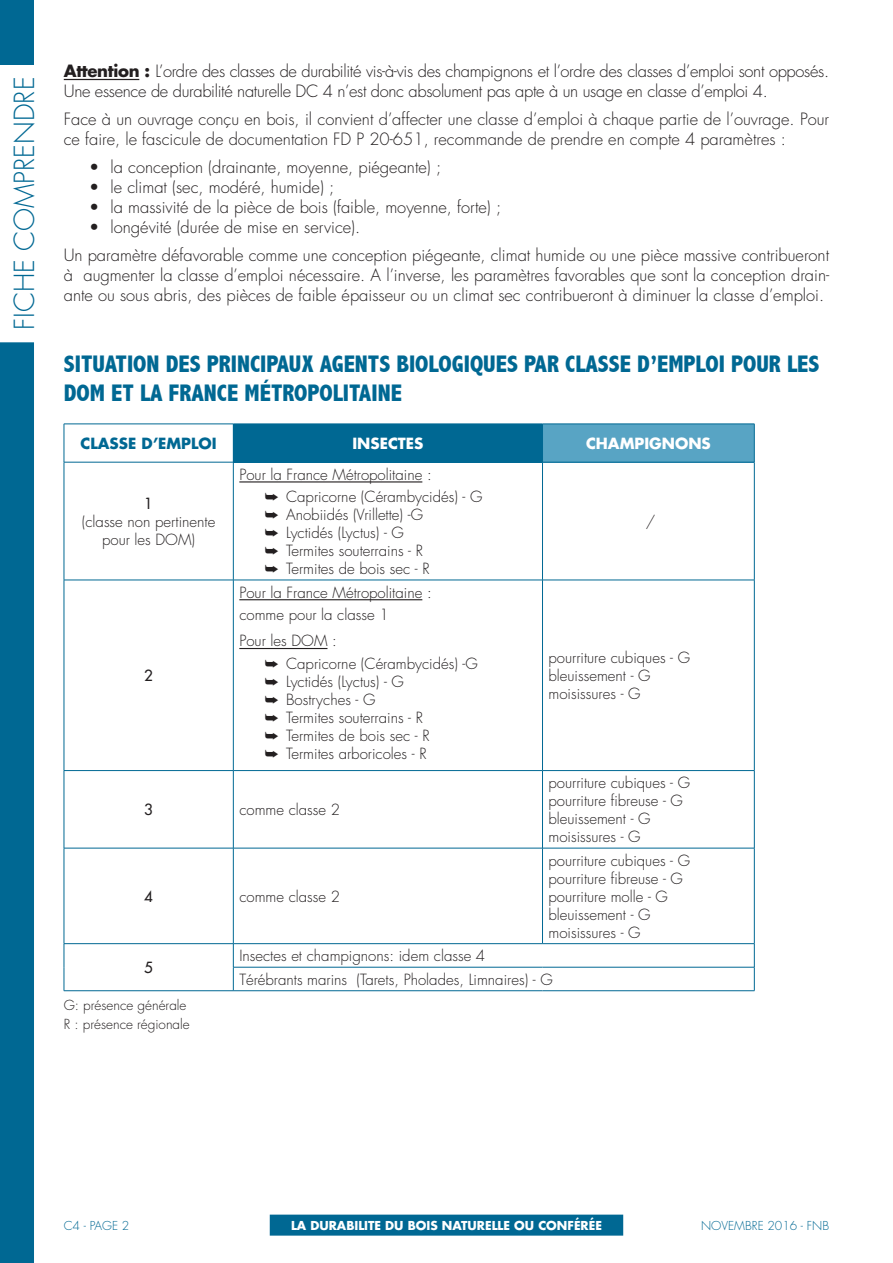
<style>
.page{position:relative;width:893px;height:1263px;background:#fff}
.page>*{position:absolute;margin:0;border:0;box-sizing:border-box;transform-origin:0 0}
.t1{font:300 27px "Futura";color:#006893}
.t2{font:800 condensed 24px/28.8px "Abadi";color:#006893}
.t3{font:300 16.5px/19.8px "Futura";color:#231f20}
.t4{font:300 16.5px/19.8px "Futura";letter-spacing:-.02em;color:#231f20}
.t5{font:300 15px/18px "Futura";color:#231f20}
.t6{font:700 15px "Futura";color:#fff}
.t7{font:700 15px "Futura";color:#006893}
.t8{font:15px "Futura";color:#231f20}
.t9{font:300 13.5px/19.8px "Futura";color:#231f20}
.t10{font:700 12px "Futura";color:#fff}
.t11{font:300 12px "Futura";color:#006893}
.s1{font-weight:700}
</style>
<div class="page">
<div style="left:0;top:0;width:34px;height:65px;background:#006893"></div>
<div style="left:0;top:342px;width:34px;height:921px;background:#006893"></div>
<div style="left:270px;top:1214px;width:353px;height:21px;background:#006893"></div>
<hr style="left:64px;top:79px;width:75px;height:1px;background:#231f20">
<div style="left:233px;top:424px;width:309px;height:38px;background:#006893"></div>
<div style="left:542px;top:424px;width:212px;height:38px;background:#58a4c4"></div>
<hr style="left:64px;top:462px;width:1px;height:118px;background:#006893">
<hr style="left:233px;top:462px;width:1px;height:118px;background:#006893">
<hr style="left:542px;top:462px;width:1px;height:118px;background:#006893">
<hr style="left:754px;top:462px;width:1px;height:118px;background:#006893">
<hr style="left:64px;top:580px;width:169px;height:1px;background:#006893">
<hr style="left:64px;top:580px;width:1px;height:190px;background:#006893">
<hr style="left:233px;top:580px;width:309px;height:1px;background:#006893">
<hr style="left:233px;top:580px;width:1px;height:190px;background:#006893">
<hr style="left:542px;top:580px;width:212px;height:1px;background:#006893">
<hr style="left:542px;top:580px;width:1px;height:190px;background:#006893">
<hr style="left:754px;top:580px;width:1px;height:190px;background:#006893">
<hr style="left:64px;top:770px;width:169px;height:1px;background:#006893">
<hr style="left:64px;top:771px;width:1px;height:77px;background:#006893">
<hr style="left:233px;top:770px;width:309px;height:1px;background:#006893">
<hr style="left:233px;top:771px;width:1px;height:77px;background:#006893">
<hr style="left:542px;top:770px;width:212px;height:1px;background:#006893">
<hr style="left:542px;top:771px;width:1px;height:77px;background:#006893">
<hr style="left:754px;top:771px;width:1px;height:77px;background:#006893">
<hr style="left:64px;top:424px;width:169px;height:1px;background:#006893">
<hr style="left:64px;top:424px;width:1px;height:38px;background:#006893">
<hr style="left:64px;top:462px;width:169px;height:1px;background:#006893">
<hr style="left:233px;top:462px;width:309px;height:1px;background:#006893">
<hr style="left:64px;top:848px;width:169px;height:1px;background:#006893">
<hr style="left:64px;top:848px;width:1px;height:95px;background:#006893">
<hr style="left:233px;top:848px;width:309px;height:1px;background:#006893">
<hr style="left:233px;top:848px;width:1px;height:95px;background:#006893">
<hr style="left:542px;top:848px;width:212px;height:1px;background:#006893">
<hr style="left:542px;top:848px;width:1px;height:95px;background:#006893">
<hr style="left:754px;top:848px;width:1px;height:95px;background:#006893">
<hr style="left:64px;top:943px;width:169px;height:1px;background:#006893">
<svg style="left:64px;top:944px;width:1px;height:46px"></svg>
<hr style="left:64px;top:990px;width:169px;height:1px;background:#006893">
<hr style="left:233px;top:943px;width:309px;height:1px;background:#006893">
<hr style="left:542px;top:943px;width:212px;height:1px;background:#006893">
<hr style="left:233px;top:967px;width:309px;height:1px;background:#006893">
<svg style="left:233px;top:944px;width:1px;height:46px"></svg>
<hr style="left:542px;top:967px;width:212px;height:1px;background:#006893">
<svg style="left:754px;top:944px;width:1px;height:46px"></svg>
<hr style="left:233px;top:990px;width:309px;height:1px;background:#006893">
<hr style="left:542px;top:990px;width:212px;height:1px;background:#006893">
<hr style="left:542px;top:424px;width:212px;height:1px;background:#006893">
<hr style="left:542px;top:424px;width:1px;height:38px;background:#006893">
<hr style="left:754px;top:424px;width:1px;height:38px;background:#006893">
<hr style="left:542px;top:462px;width:212px;height:1px;background:#006893">
<hr style="left:239px;top:481px;width:183px;height:1px;background:#231f20">
<hr style="left:239px;top:599px;width:183px;height:1px;background:#231f20">
<hr style="left:239px;top:648px;width:88px;height:1px;background:#231f20">
<h1 class="t1" style="left:7px;top:330px;width:255px;rotate:-90deg">FICHE COMPRENDRE</h1>
<p class="t4" style="left:64px;top:61px;width:767px"><span class="s1">Attention :</span> L’ordre des classes de durabilité vis-à-vis des champignons et l’ordre des classes d’emploi sont opposés.<br>Une essence de durabilité naturelle DC 4 n’est donc absolument pas apte à un usage en classe d’emploi 4.</p>
<p class="t3" style="left:64px;top:109px;width:767px">Face à un ouvrage conçu en bois, il convient d’affecter une classe d’emploi à chaque partie de l’ouvrage. Pour ce faire, le fascicule de documentation FD P 20-651, recommande de prendre en compte 4 paramètres :</p>
<p class="t3" style="left:89px;top:158px;width:353px">• la conception (drainante, moyenne, piégeante) ;</p>
<p class="t3" style="left:89px;top:177px;width:246px">• le climat (sec, modéré, humide) ;</p>
<p class="t3" style="left:89px;top:197px;width:413px">• la massivité de la pièce de bois (faible, moyenne, forte) ;</p>
<p class="t3" style="left:64px;top:213px;width:767px;line-height:28.3px;text-indent:26px">• longévité (durée de mise en service).<br>Un paramètre défavorable comme une conception piégeante, climat humide ou une pièce massive contribueront</p>
<p class="t3" style="left:64px;top:265px;width:767px">à augmenter la classe d’emploi nécessaire. A l’inverse, les paramètres favorables que sont la conception drain&shy;ante ou sous abris, des pièces de faible épaisseur ou un climat sec contribueront à diminuer la classe d’emploi.</p>
<h2 class="t2" style="left:64px;top:349px;width:757px">SITUATION DES PRINCIPAUX AGENTS BIOLOGIQUES PAR CLASSE D’EMPLOI POUR LES<br>DOM ET LA FRANCE MÉTROPOLITAINE</h2>
<p class="t7" style="left:81px;top:433px;width:138px">CLASSE D’EMPLOI</p>
<p class="t6" style="left:352px;top:433px;width:72px">INSECTES</p>
<p class="t6" style="left:586px;top:433px;width:126px">CHAMPIGNONS</p>
<p class="t8" style="left:144px;top:494px;width:10px">1</p>
<p class="t5" style="left:82px;top:513px;width:135px;text-align:center">(classe non pertinente pour les DOM)</p>
<p class="t8" style="left:144px;top:666px;width:10px">2</p>
<p class="t5" style="left:265px;top:463px;width:219px;line-height:22.2px;text-indent:-26px">Pour la France Métropolitaine :<br>➥ Capricorne (Cérambycidés) - G</p>
<p class="t5" style="left:265px;top:506px;width:166px">➥ Anobiidés (Vrillette) -G ➥ Lyctidés (Lyctus) - G<br>➥ Termites souterrains - R ➥ Termites de bois sec - R</p>
<p class="t5" style="left:646px;top:512px;width:11px">/</p>
<p class="t5" style="left:239px;top:581px;width:194px;line-height:22.2px">Pour la France Métropolitaine : comme pour la classe 1</p>
<p class="t5" style="left:265px;top:630px;width:214px;line-height:22.2px;text-indent:-26px">Pour les DOM :<br>➥ Capricorne (Cérambycidés) -G</p>
<p class="t5" style="left:265px;top:672px;width:166px">➥ Lyctidés (Lyctus) - G<br>➥ Bostryches - G<br>➥ Termites souterrains - R ➥ Termites de bois sec - R ➥ Termites arboricoles - R</p>
<p class="t5" style="left:548px;top:649px;width:143px">pourriture cubiques - G bleuissement - G moisissures - G</p>
<p class="t8" style="left:144px;top:800px;width:10px">3</p>
<p class="t5" style="left:239px;top:801px;width:102px">comme classe 2</p>
<p class="t8" style="left:144px;top:886px;width:10px">4</p>
<p class="t5" style="left:239px;top:887px;width:102px">comme classe 2</p>
<p class="t5" style="left:548px;top:774px;width:143px">pourriture cubiques - G pourriture fibreuse - G bleuissement - G moisissures - G</p>
<p class="t5" style="left:548px;top:851px;width:143px">pourriture cubiques - G pourriture fibreuse - G pourriture molle - G bleuissement - G moisissures - G</p>
<p class="t8" style="left:144px;top:958px;width:10px">5</p>
<p class="t9" style="left:64px;top:995px;width:127px">G: présence générale<br>R : présence régionale</p>
<p class="t5" style="left:239px;top:944px;width:315px;line-height:23.5px">Insectes et champignons: idem classe 4<br>Térébrants marins (Tarets, Pholades, Limnaires) - G</p>
<p class="t11" style="left:64px;top:1217px;width:67px">C4 - PAGE 2</p>
<p class="t10" style="left:291px;top:1217px;width:312px">LA DURABILITE DU BOIS NATURELLE OU CONFÉRÉE</p>
<p class="t11" style="left:701px;top:1217px;width:130px">NOVEMBRE 2016 - FNB</p>
</div>
